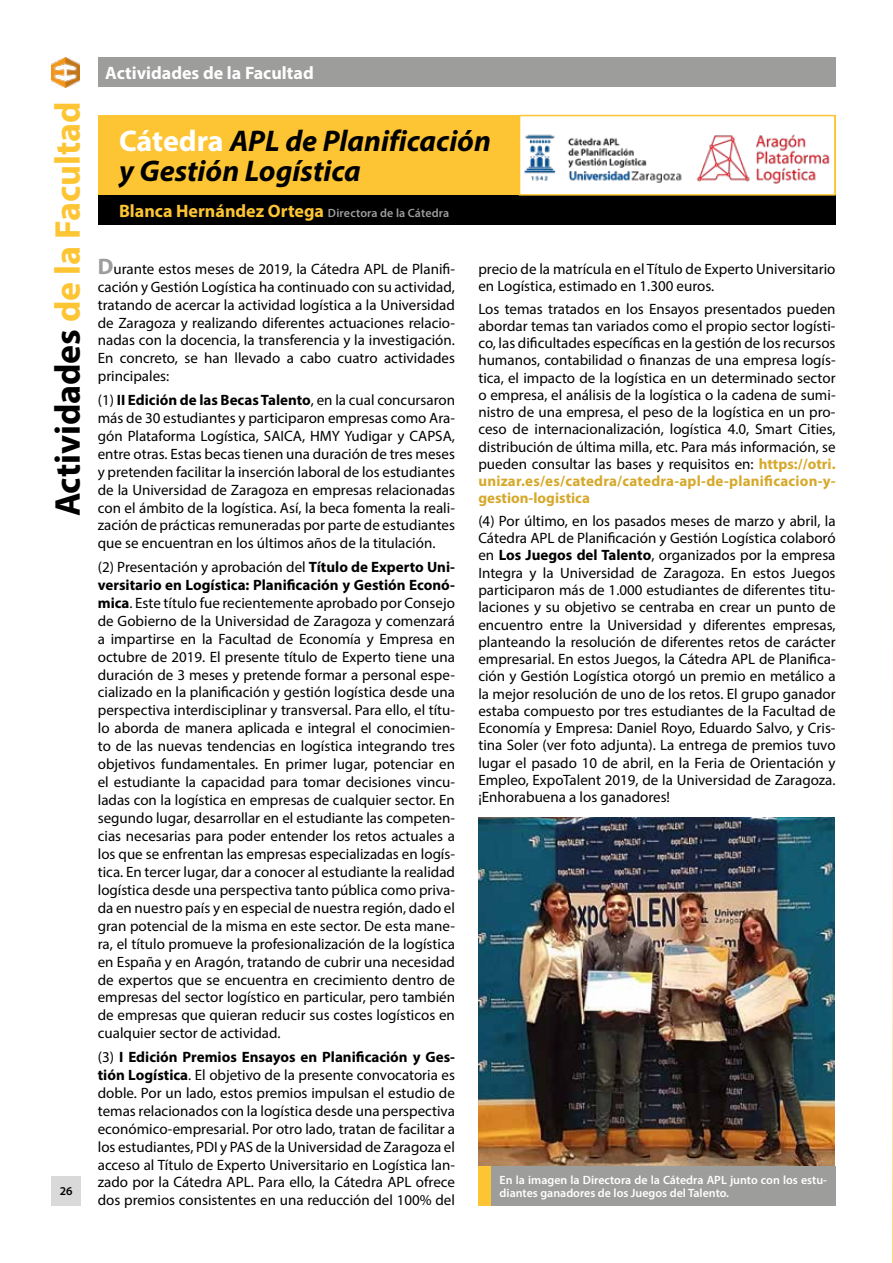
<style>
.page{position:relative;width:893px;height:1263px;background:#fff}
.page>*{position:absolute;margin:0;border:0;box-sizing:border-box;transform-origin:0 0}
.t1{font:700 36px "Myriad Pro";letter-spacing:-.005em;color:#fdc533}
.t2{font:italic 700 30px/30px "Myriad Pro";color:#000}
.t3{font:700 18px "Myriad Pro";color:#fdc533}
.t4{font:700 18px "Myriad Pro";color:#fff}
.t5{font:15px/18px "Myriad Pro";color:#000;text-align:justify}
.t6{font:600 12px/13.5px "Myriad Pro";color:#fff}
.t7{font:600 12px "Myriad Pro";color:#000}
.s1{color:#000}
.s2{font-style:normal;color:#fff}
.s3{font-weight:600;font-size:12px;color:#9d9d9c}
.s4{font-weight:700;font-size:22.5px;color:#9d9d9c}
.s5{font-weight:700}
.s6{font-weight:700;color:#d6a92c}
</style>
<div class="page">
<svg style="left:892px;top:678px;width:1px;height:585px"></svg>
<div style="left:98px;top:57px;width:738px;height:30px;background:#9d9d9c"></div>
<img style="left:51px;top:57px;width:29px;height:30px">
<div style="left:51px;top:1176px;width:30px;height:29px;background:#d9d9d9"></div>
<div style="left:98px;top:115px;width:738px;height:81px;background:#fdc533"></div>
<div style="left:98px;top:196px;width:738px;height:29px;background:#000"></div>
<div style="left:519px;top:116px;width:316px;height:79px;background:#fff"></div>
<img style="left:524px;top:134px;width:306px;height:50px">
<div style="left:519px;top:115px;width:317px;height:81px;border:2px solid #fdc533"></div>
<img style="left:478px;top:818px;width:357px;height:348px">
<div style="left:478px;top:1166px;width:13px;height:39px;background:#fdc533"></div>
<div style="left:491px;top:1166px;width:345px;height:39px;background:#9d9d9c"></div>
<h1 class="t1" style="left:44px;top:516px;width:416px;rotate:-90deg"><span class="s1">Actividades</span> de la Facultad</h1>
<p class="t7" style="left:60px;top:1183px;width:14px">26</p>
<p class="t4" style="left:105px;top:61px;width:210px">Actividades de la Facultad</p>
<h2 class="t2" style="left:119px;top:125px;width:373px"><span class="s2">Cátedra</span> APL de Planificación y Gestión Logística</h2>
<p class="t3" style="left:119px;top:199px;width:332px">Blanca Hernández Ortega <span class="s3">Directora de la Cátedra</span></p>
<p class="t5" style="left:98px;top:259px;width:359px"><span class="s4">D</span>urante estos meses de 2019, la Cátedra APL de Planifi&shy;cación y Gestión Logística ha continuado con su actividad, tratando de acercar la actividad logística a la Universidad de Zaragoza y realizando diferentes actuaciones relacio&shy;nadas con la docencia, la transferencia y la investigación.<br>En concreto, se han llevado a cabo cuatro actividades principales:</p>
<p class="t5" style="left:98px;top:391px;width:359px">(1) <span class="s5">II Edición de las Becas Talento</span>, en la cual concursaron más de 30 estudiantes y participaron empresas como Ara&shy;gón Plataforma Logística, SAICA, HMY Yudigar y CAPSA, entre otras. Estas becas tienen una duración de tres meses y pretenden facilitar la inserción laboral de los estudiantes de la Universidad de Zaragoza en empresas relacionadas con el ámbito de la logística. Así, la beca fomenta la reali&shy;zación de prácticas remuneradas por parte de estudiantes que se encuentran en los últimos años de la titulación.</p>
<p class="t5" style="left:98px;top:558px;width:359px">(2) Presentación y aprobación del <span class="s5">Título de Experto Uni&shy;versitario en Logística: Planificación y Gestión Econó&shy;mica</span>. Este título fue recientemente aprobado por Consejo de Gobierno de la Universidad de Zaragoza y comenzará a impartirse en la Facultad de Economía y Empresa en octubre de 2019. El presente título de Experto tiene una duración de 3 meses y pretende formar a personal espe&shy;cializado en la planificación y gestión logística desde una perspectiva interdisciplinar y transversal. Para ello, el títu&shy;lo aborda de manera aplicada e integral el conocimien&shy;to de las nuevas tendencias en logística integrando tres objetivos fundamentales. En primer lugar, potenciar en el estudiante la capacidad para tomar decisiones vincu&shy;ladas con la logística en empresas de cualquier sector. En segundo lugar, desarrollar en el estudiante las competen&shy;cias necesarias para poder entender los retos actuales a los que se enfrentan las empresas especializadas en logís&shy;tica. En tercer lugar, dar a conocer al estudiante la realidad logística desde una perspectiva tanto pública como priva&shy;da en nuestro país y en especial de nuestra región, dado el gran potencial de la misma en este sector. De esta mane&shy;ra, el título promueve la profesionalización de la logística en España y en Aragón, tratando de cubrir una necesidad de expertos que se encuentra en crecimiento dentro de empresas del sector logístico en particular, pero también de empresas que quieran reducir sus costes logísticos en cualquier sector de actividad.</p>
<p class="t5" style="left:98px;top:1047px;width:359px">(3) <span class="s5">I Edición Premios Ensayos en Planificación y Ges&shy;tión Logística</span>. El objetivo de la presente convocatoria es doble. Por un lado, estos premios impulsan el estudio de temas relacionados con la logística desde una perspectiva económico-empresarial. Por otro lado, tratan de facilitar a los estudiantes, PDI y PAS de la Universidad de Zaragoza el acceso al Título de Experto Universitario en Logística lan&shy;zado por la Cátedra APL. Para ello, la Cátedra APL ofrece dos premios consistentes en una reducción del 100% del</p>
<p class="t5" style="left:478px;top:260px;width:359px;line-height:17.2px">precio de la matrícula en el Título de Experto Universitario en Logística, estimado en 1.300 euros.</p>
<p class="t5" style="left:478px;top:300px;width:359px;line-height:17.2px">Los temas tratados en los Ensayos presentados pueden abordar temas tan variados como el propio sector logísti&shy;co, las dificultades específicas en la gestión de los recursos humanos, contabilidad o finanzas de una empresa logís&shy;tica, el impacto de la logística en un determinado sector o empresa, el análisis de la logística o la cadena de sumi&shy;nistro de una empresa, el peso de la logística en un pro&shy;ceso de internacionalización, logística 4.0, Smart Cities, distribución de última milla, etc. Para más información, se pueden consultar las bases y requisitos en: <span class="s6">https://otri. unizar.es/es/catedra/catedra-apl-de-planificacion-y&shy;gestion-logistica</span></p>
<p class="t5" style="left:478px;top:512px;width:359px;line-height:17.2px">(4) Por último, en los pasados meses de marzo y abril, la Cátedra APL de Planificación y Gestión Logística colaboró en <span class="s5">Los Juegos del Talento</span>, organizados por la empresa Integra y la Universidad de Zaragoza. En estos Juegos participaron más de 1.000 estudiantes de diferentes titu&shy;laciones y su objetivo se centraba en crear un punto de encuentro entre la Universidad y diferentes empresas, planteando la resolución de diferentes retos de carácter empresarial. En estos Juegos, la Cátedra APL de Planifica&shy;ción y Gestión Logística otorgó un premio en metálico a la mejor resolución de uno de los retos. El grupo ganador estaba compuesto por tres estudiantes de la Facultad de Economía y Empresa: Daniel Royo, Eduardo Salvo, y Cris&shy;tina Soler (ver foto adjunta). La entrega de premios tuvo lugar el pasado 10 de abril, en la Feria de Orientación y Empleo, ExpoTalent 2019, de la Universidad de Zaragoza. ¡Enhorabuena a los ganadores!</p>
<p class="t6" style="left:500px;top:1172px;width:329px">En la imagen la Directora de la Cátedra APL junto con los estu&shy;diantes ganadores de los Juegos del Talento.</p>
</div>
